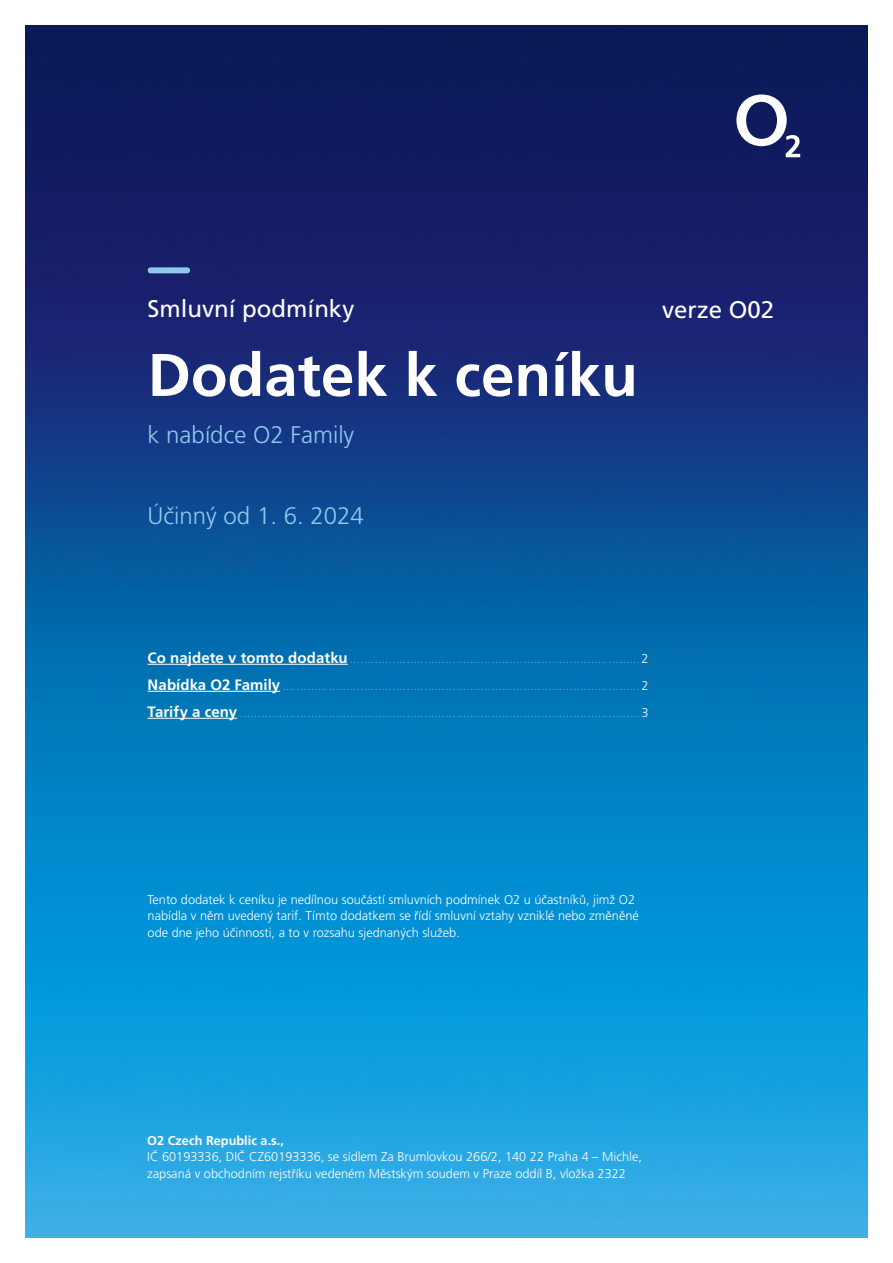
<style>
.page{position:relative;width:893px;height:1263px;background:#fff}
.page>*{position:absolute;margin:0;border:0;box-sizing:border-box;transform-origin:0 0}
.t1{font:700 60px "Frutiger CE";color:#fff}
.t2{font:300 24px "Frutiger CE";color:#91c9ed}
.t3{font:24px "Frutiger CE";color:#fff}
.t4{font:300 12.75px/27px "Frutiger CE";color:#54b6e7;text-align:justify}
.t5{font:300 12.75px/16.5px "Frutiger CE";color:#fff}
.t6{font:700 12.75px "Frutiger CE";color:#fff}
.s1{font-weight:700;font-size:15px;color:#fff}
.s2{color:#fff}
</style>
<div class="page">
<img style="left:26px;top:26px;width:841px;height:1211px">
<hr style="left:148px;top:664px;width:200px;height:1px;background:#fff">
<hr style="left:148px;top:691px;width:132px;height:1px;background:#fff">
<hr style="left:148px;top:718px;width:89px;height:1px;background:#fff">
<div style="left:151px;top:267px;width:36px;height:6px;background:#91c9ed"></div>
<svg style="left:736px;top:94px;width:64px;height:63px"></svg>
<h2 class="t3" style="left:148px;top:295px;width:208px">Smluvní podmínky</h2>
<h1 class="t1" style="left:148px;top:341px;width:492px">Dodatek k ceníku</h1>
<h2 class="t2" style="left:148px;top:421px;width:208px">k nabídce O2 Family</h2>
<h2 class="t2" style="left:148px;top:502px;width:218px">Účinný od 1. 6. 2024</h2>
<h2 class="t3" style="left:662px;top:296px;width:114px">verze O02</h2>
<p class="t4" style="left:148px;top:645px;width:502px"><span class="s1">Co najdete v tomto dodatku</span>..................................................................................<span class="s2">2<br></span><span class="s1">Nabídka O2 Family</span> .....................................................................................................<span class="s2">2<br></span><span class="s1">Tarify a ceny</span> .................................................................................................................<span class="s2">3</span></p>
<p class="t5" style="left:148px;top:891px;width:493px">Tento dodatek k ceníku je nedílnou součástí smluvních podmínek O2 u účastníků, jimž O2 nabídla v něm uvedený tarif. Tímto dodatkem se řídí smluvní vztahy vzniklé nebo změněné ode dne jeho účinnosti, a to v rozsahu sjednaných služeb.</p>
<p class="t6" style="left:147px;top:1133px;width:138px">O2 Czech Republic a.s.,</p>
<p class="t5" style="left:147px;top:1149px;width:496px">IČ 60193336, DIČ CZ60193336, se sídlem Za Brumlovkou 266/2, 140 22 Praha 4 – Michle, zapsaná v obchodním rejstříku vedeném Městským soudem v Praze oddíl B, vložka 2322</p>
</div>
